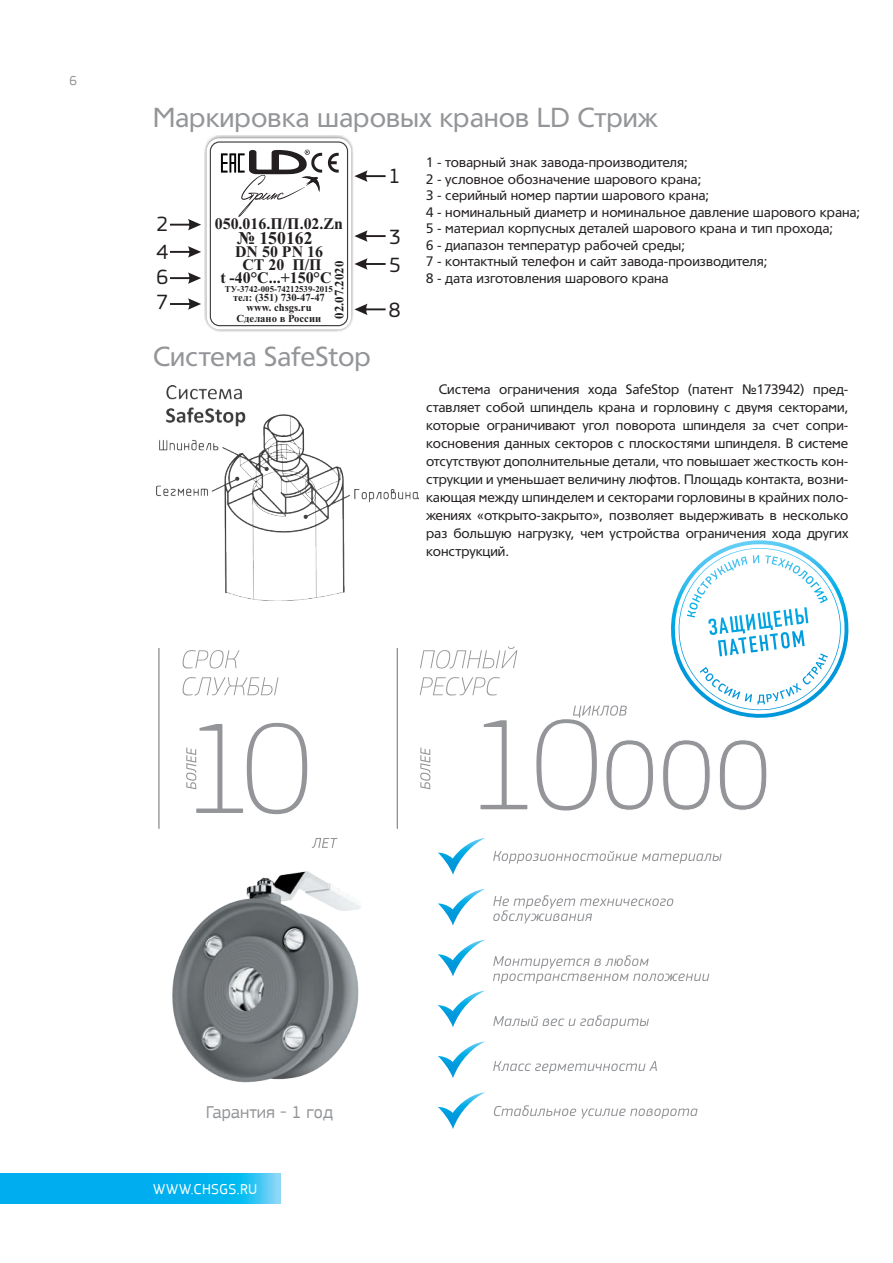
<style>
.page{position:relative;width:893px;height:1263px;background:#fff}
.page>*{position:absolute;margin:0;border:0;box-sizing:border-box;transform-origin:0 0}
.t1{font:27px "Tornado C";color:#939598}
.t2{font:21.45px/25px "PF Square Sans Pro";color:#231f20}
.t3{font:18px "PF Square Sans Pro";color:#939598}
.t4{font:700 18px "Times New Roman";color:#231f20}
.t5{font:700 16.2px/26.4px "Times New Roman";color:#231f20;text-align:center}
.t6{font:15px "PF Square Sans Pro";letter-spacing:.015em;color:#fff}
.t7{font:13.5px/18px "Tornado C";color:#231f20;text-align:justify}
.t8{font:13.5px "PF Square Sans Pro";color:#939598}
.t9{font:700 12.6px "Times New Roman";color:#231f20}
.t10{font:700 10.8px/9.4px "Times New Roman";color:#231f20;text-align:center}
.t11{font:700 9px "Times New Roman";color:#231f20}
</style>
<div class="page">
<img style="left:157px;top:385px;width:262px;height:215px">
<img style="left:204px;top:136px;width:149px;height:196px">
<div style="left:207px;top:138px;width:144px;height:191px;background:#fff;border-radius:13px"></div>
<div style="left:210px;top:141px;width:138px;height:185px;border:1px solid #3e3e3f;border-radius:9px"></div>
<svg style="left:328px;top:153px;width:11px;height:20px"></svg>
<svg style="left:221px;top:150px;width:101px;height:67px"></svg>
<svg style="left:354px;top:170px;width:32px;height:12px"></svg>
<svg style="left:354px;top:230px;width:32px;height:12px"></svg>
<svg style="left:170px;top:219px;width:31px;height:11px"></svg>
<svg style="left:354px;top:258px;width:32px;height:12px"></svg>
<svg style="left:170px;top:246px;width:31px;height:12px"></svg>
<svg style="left:170px;top:272px;width:31px;height:12px"></svg>
<svg style="left:354px;top:304px;width:32px;height:11px"></svg>
<svg style="left:170px;top:298px;width:31px;height:12px"></svg>
<svg style="left:494px;top:1105px;width:204px;height:13px"></svg>
<svg style="left:493px;top:1061px;width:164px;height:12px"></svg>
<svg style="left:493px;top:1015px;width:156px;height:13px"></svg>
<svg style="left:493px;top:955px;width:216px;height:28px"></svg>
<svg style="left:493px;top:895px;width:180px;height:28px"></svg>
<svg style="left:493px;top:851px;width:229px;height:12px"></svg>
<svg style="left:183px;top:677px;width:95px;height:18px"></svg>
<svg style="left:183px;top:650px;width:57px;height:18px"></svg>
<svg style="left:312px;top:838px;width:26px;height:10px"></svg>
<svg style="left:186px;top:723px;width:121px;height:91px"></svg>
<hr style="left:159px;top:648px;width:1px;height:181px;background:#6c6d70">
<hr style="left:397px;top:648px;width:1px;height:181px;background:#6c6d70">
<img style="left:172px;top:871px;width:189px;height:212px">
<svg style="left:438px;top:838px;width:47px;height:37px"></svg>
<svg style="left:438px;top:889px;width:47px;height:36px"></svg>
<svg style="left:438px;top:940px;width:47px;height:36px"></svg>
<svg style="left:438px;top:990px;width:47px;height:37px"></svg>
<svg style="left:438px;top:1041px;width:47px;height:37px"></svg>
<svg style="left:438px;top:1092px;width:47px;height:37px"></svg>
<svg style="left:420px;top:540px;width:429px;height:270px"></svg>
<svg style="left:0;top:1174px;width:281px;height:29px;background:#0ab3ef"></svg>
<p class="t8" style="left:70px;top:73px;width:9px">6</p>
<h1 class="t1" style="left:153px;top:103px;width:506px">Маркировка шаровых кранов LD Стриж</h1>
<h2 class="t2" style="left:157px;top:212px;width:13px">2</h2>
<h2 class="t2" style="left:156px;top:239px;width:13px;text-align:justify">4<br>6<br>7</h2>
<p class="t5" style="left:215px;top:210px;width:130px">050.016.П/П.02.Zn</p>
<h3 class="t4" style="left:237px;top:225px;width:77px">№ 150162</h3>
<p class="t5" style="left:220px;top:238px;width:113px">DN 50 PN 16<br>t -40°С...+150°С</p>
<p class="t11" style="left:225px;top:282px;width:110px">ТУ-3742-005-74212539-2015</p>
<p class="t5" style="left:242px;top:251px;width:81px">СТ 20 П/П</p>
<p class="t9" style="left:330px;top:319px;width:59px;rotate:-90deg">02.07.2020</p>
<p class="t10" style="left:233px;top:292px;width:93px">тел: (351) 730-47-47 www. chsgs.ru</p>
<p class="t10" style="left:237px;top:313px;width:86px">Сделано в России</p>
<h1 class="t1" style="left:153px;top:342px;width:219px">Система SafeStop</h1>
<h2 class="t2" style="left:389px;top:164px;width:13px">1</h2>
<h2 class="t2" style="left:389px;top:223px;width:13px;line-height:27.8px">3<br>5</h2>
<h2 class="t2" style="left:389px;top:297px;width:13px">8</h2>
<p class="t7" style="left:426px;top:154px;width:436px;line-height:16.5px;text-align:left">1 - товарный знак завода-производителя;<br>2 - условное обозначение шарового крана;<br>3 - серийный номер партии шарового крана;<br>4 - номинальный диаметр и номинальное давление шарового крана; 5 - материал корпусных деталей шарового крана и тип прохода;<br>6 - диапазон температур рабочей среды;<br>7 - контактный телефон и сайт завода-производителя;<br>8 - дата изготовления шарового крана</p>
<p class="t7" style="left:426px;top:381px;width:424px;text-indent:13px">Система ограничения хода SafeStop (патент №173942) пред&shy;ставляет собой шпиндель крана и горловину с двумя секторами, которые ограничивают угол поворота шпинделя за счет сопри&shy;косновения данных секторов с плоскостями шпинделя. В системе отсутствуют дополнительные детали, что повышает жесткость кон&shy;струкции и уменьшает величину люфтов. Площадь контакта, возни&shy;кающая между шпинделем и секторами горловины в крайних поло&shy;жениях «открыто-закрыто», позволяет выдерживать в несколько раз большую нагрузку, чем устройства ограничения хода других конструкций.</p>
<h3 class="t3" style="left:206px;top:1101px;width:129px">Гарантия - 1 год</h3>
<p class="t6" style="left:153px;top:1180px;width:106px">WWW.CHSGS.RU</p>
</div>
